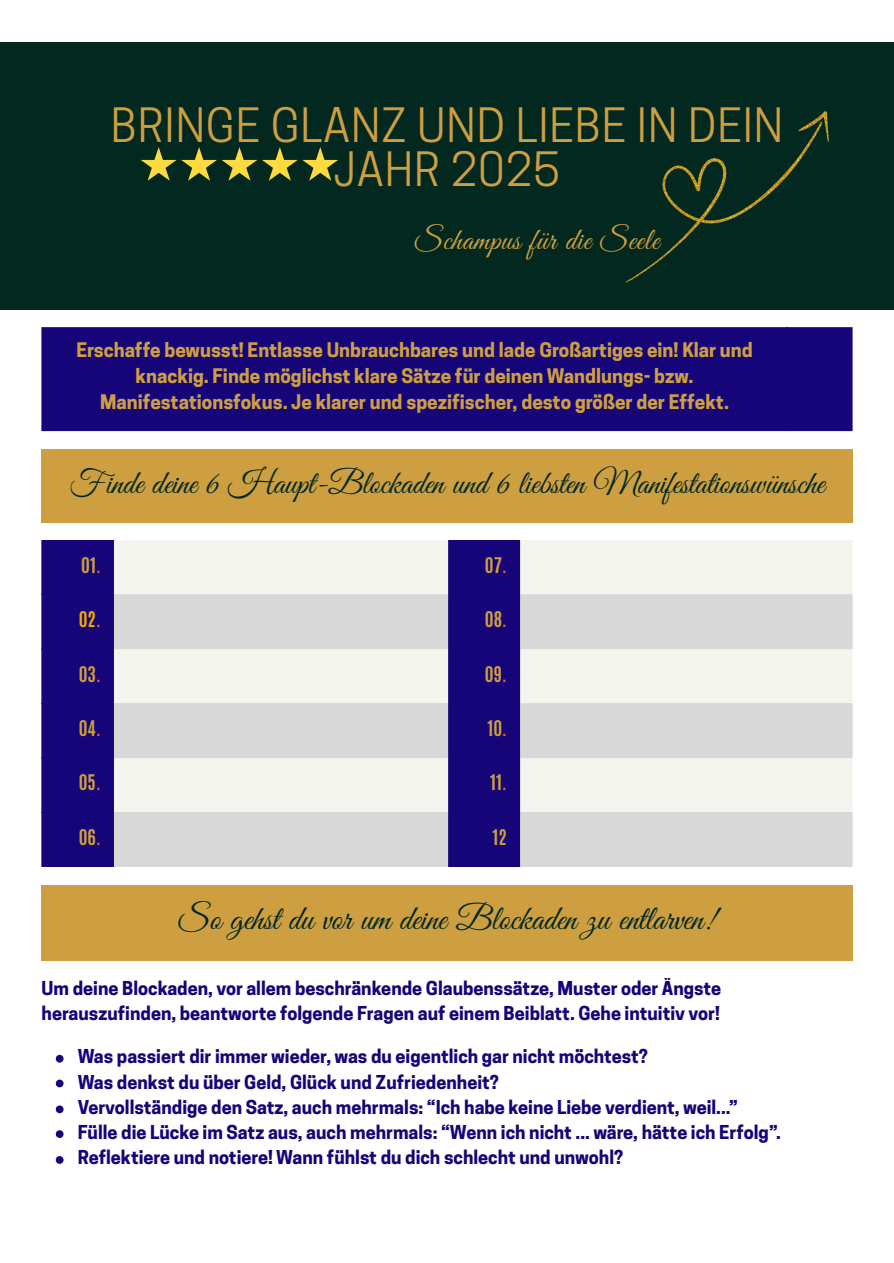
<style>
.page{position:relative;width:894px;height:1263px;background:#fff}
.page>*{position:absolute;margin:0;border:0;box-sizing:border-box;transform-origin:0 0}
.t1{font:44.4px/44.2px "Cooper Hewitt";letter-spacing:.02em;color:#ce9f41;text-align:center}
.t2{font:34.5px "Great Vibes";color:#02281f}
.t3{font:33px "Great Vibes";color:#02281f}
.t4{font:30.75px "Great Vibes";letter-spacing:.02em;color:#ce9f41}
.t5{font:700 18.9px/26.2px "Cooper Hewitt";color:#ce9f41;text-align:center}
.t6{font:700 18px/25.8px "Cooper Hewitt";color:#150578}
.t7{font:700 18px "Antonio";color:#ce9f41}
.t8{font:700 18px "Antonio";color:#f5a700}
.s1{color:#fe621d}
</style>
<div class="page">
<div style="left:0;top:42px;width:893px;height:267px;background:#02281f"></div>
<img style="left:625px;top:112px;width:203px;height:171px">
<svg style="left:141px;top:147px;width:197px;height:34px"></svg>
<div style="left:42px;top:327px;width:810px;height:104px;background:#150578"></div>
<div style="left:42px;top:449px;width:810px;height:73px;background:#ce9f41"></div>
<div style="left:42px;top:540px;width:72px;height:327px;background:#150578"></div>
<svg style="left:114px;top:540px;width:738px;height:54px;fill:#f5f5ef"></svg>
<svg style="left:114px;top:594px;width:738px;height:273px;fill:#d8d8d8"></svg>
<div style="left:42px;top:885px;width:810px;height:76px;background:#ce9f41"></div>
<svg style="left:56px;top:1055px;width:7px;height:7px"></svg>
<svg style="left:56px;top:1080px;width:7px;height:7px"></svg>
<svg style="left:56px;top:1105px;width:7px;height:8px"></svg>
<svg style="left:56px;top:1130px;width:7px;height:8px"></svg>
<svg style="left:56px;top:1156px;width:7px;height:8px"></svg>
<p class="t1" style="left:111px;top:109px;width:673px">BRINGE GLANZ UND LIEBE IN DEIN<br>JAHR 2025</p>
<p class="t4" style="left:415px;top:223px;width:246px">Schampus für die Seele</p>
<p class="t5" style="left:76px;top:339px;width:677px">Erschaffe bewusst! Entlasse Unbrauchbares und lade Großartiges ein! Klar und knackig. Finde möglichst klare Sätze für deinen Wandlungs- bzw.<br>Manifestationsfokus. Je klarer und spezifischer, desto größer der Effekt.</p>
<p class="t3" style="left:69px;top:465px;width:756px">Finde deine 6 Haupt-Blockaden und 6 liebsten Manifestationswünsche</p>
<p class="t7" style="left:81px;top:552px;width:21px">01<span class="s1">.</span></p>
<p class="t7" style="left:485px;top:552px;width:23px">07<span class="s1">.</span></p>
<p class="t8" style="left:79px;top:606px;width:23px">02<span class="s1">.</span></p>
<p class="t7" style="left:485px;top:606px;width:23px">08<span class="s1">.</span></p>
<p class="t7" style="left:79px;top:661px;width:23px">03<span class="s1">.</span></p>
<p class="t7" style="left:485px;top:661px;width:23px">09<span class="s1">.</span></p>
<p class="t7" style="left:79px;top:715px;width:23px">04<span class="s1">.</span></p>
<p class="t7" style="left:487px;top:715px;width:21px">10<span class="s1">.</span></p>
<p class="t7" style="left:79px;top:770px;width:23px">05<span class="s1">.</span></p>
<p class="t7" style="left:490px;top:770px;width:18px">11<span class="s1">.</span></p>
<p class="t7" style="left:79px;top:824px;width:23px">06<span class="s1">.</span></p>
<p class="t7" style="left:492px;top:824px;width:16px">12</p>
<p class="t2" style="left:178px;top:900px;width:538px">So gehst du vor um deine Blockaden zu entlarven!</p>
<p class="t6" style="left:42px;top:977px;width:680px">Um deine Blockaden, vor allem beschränkende Glaubenssätze, Muster oder Ängste herauszufinden, beantworte folgende Fragen auf einem Beiblatt. Gehe intuitiv vor!</p>
<p class="t6" style="left:78px;top:1046px;width:571px">Was passiert dir immer wieder, was du eigentlich gar nicht möchtest?</p>
<p class="t6" style="left:78px;top:1072px;width:422px">Was denkst du über Geld, Glück und Zufriedenheit?</p>
<p class="t6" style="left:78px;top:1096px;width:661px">Vervollständige den Satz, auch mehrmals: “Ich habe keine Liebe verdient, weil...”</p>
<p class="t6" style="left:78px;top:1121px;width:704px">Fülle die Lücke im Satz aus, auch mehrmals: “Wenn ich nicht ... wäre, hätte ich Erfolg”.</p>
<p class="t6" style="left:78px;top:1147px;width:546px">Reflektiere und notiere! Wann fühlst du dich schlecht und unwohl?</p>
</div>
